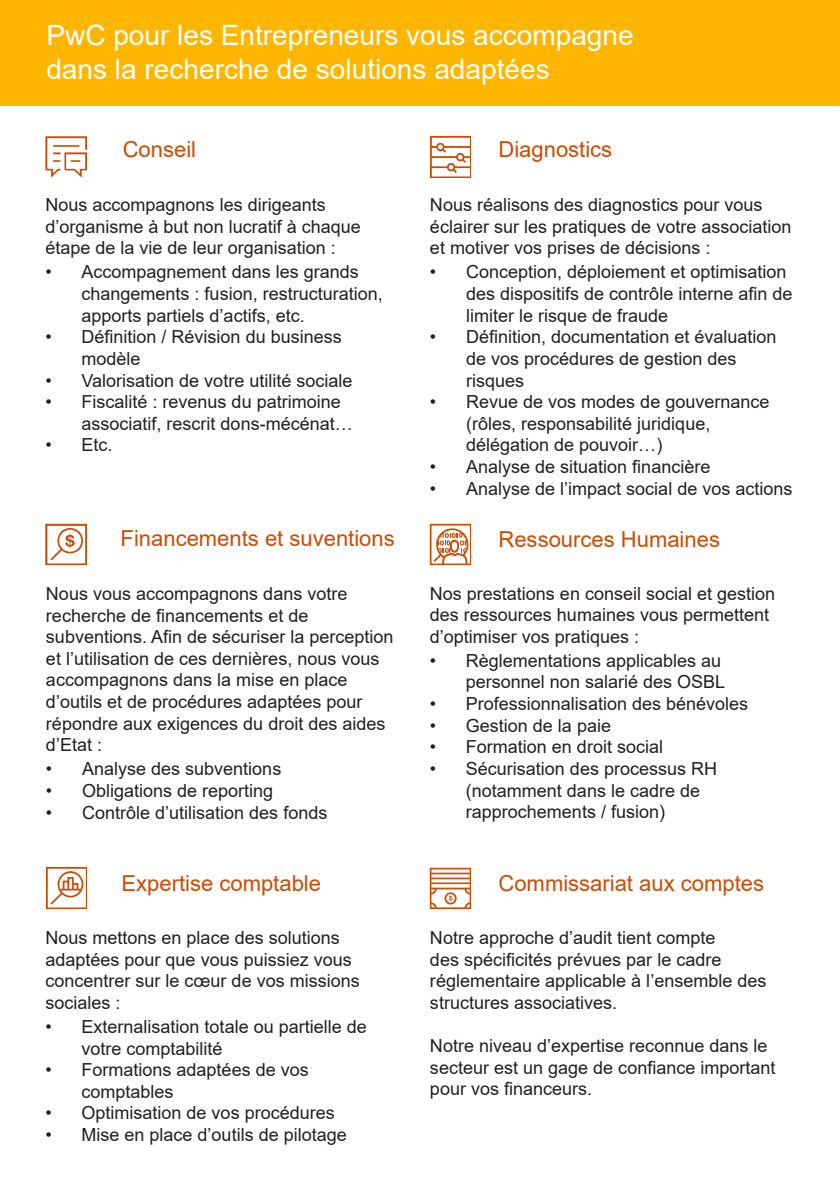
<style>
.page{position:relative;width:840px;height:1191px;background:#fff}
.page>*{position:absolute;margin:0;border:0;box-sizing:border-box;transform-origin:0 0}
.t1{font:28px/33.6px "Arial";color:#fff}
.t2{font:22px "Arial";color:#d04a02}
.t3{font:18px/21.6px "Arial";color:#231f20}
</style>
<div class="page">
<div style="left:0;top:0;width:839px;height:105px;background:#ffb600"></div>
<svg style="left:430px;top:136px;width:40px;height:41px"></svg>
<svg style="left:45px;top:136px;width:41px;height:41px"></svg>
<svg style="left:46px;top:867px;width:41px;height:41px"></svg>
<svg style="left:429px;top:524px;width:41px;height:40px"></svg>
<svg style="left:45px;top:524px;width:41px;height:40px"></svg>
<svg style="left:429px;top:867px;width:41px;height:41px"></svg>
<p class="t1" style="left:46px;top:19px;width:588px">PwC pour les Entrepreneurs vous accompagne dans la recherche de solutions adaptées</p>
<p class="t2" style="left:123px;top:135px;width:75px">Conseil</p>
<p class="t2" style="left:498px;top:135px;width:115px">Diagnostics</p>
<p class="t3" style="left:45px;top:194px;width:317px">Nous accompagnons les dirigeants d’organisme à but non lucratif à chaque étape de la vie de leur organisation :</p>
<p class="t3" style="left:81px;top:261px;width:303px;text-indent:-36px">• Accompagnement dans les grands changements : fusion, restructuration, apports partiels d’actifs, etc.</p>
<p class="t3" style="left:81px;top:326px;width:262px;text-indent:-36px">• Définition / Révision du business modèle</p>
<p class="t3" style="left:45px;top:369px;width:308px">• Valorisation de votre utilité sociale</p>
<p class="t3" style="left:81px;top:391px;width:273px;text-indent:-36px">• Fiscalité : revenus du patrimoine associatif, rescrit dons-mécénat…</p>
<p class="t3" style="left:45px;top:434px;width:69px">• Etc.</p>
<p class="t2" style="left:120px;top:523px;width:275px">Financements et suventions</p>
<p class="t3" style="left:46px;top:583px;width:349px">Nous vous accompagnons dans votre recherche de financements et de subventions. Afin de sécuriser la perception et l’utilisation de ces dernières, nous vous accompagnons dans la mise en place d’outils et de procédures adaptées pour répondre aux exigences du droit des aides d’Etat :</p>
<p class="t3" style="left:46px;top:758px;width:237px">• Analyse des subventions</p>
<p class="t3" style="left:46px;top:779px;width:229px">• Obligations de reporting</p>
<p class="t3" style="left:46px;top:801px;width:283px">• Contrôle d’utilisation des fonds</p>
<p class="t2" style="left:121px;top:868px;width:201px">Expertise comptable</p>
<p class="t3" style="left:45px;top:927px;width:316px">Nous mettons en place des solutions adaptées pour que vous puissiez vous concentrer sur le cœur de vos missions sociales :</p>
<p class="t3" style="left:81px;top:1015px;width:287px;text-indent:-36px">• Externalisation totale ou partielle de votre comptabilité</p>
<p class="t3" style="left:81px;top:1059px;width:229px;text-indent:-36px">• Formations adaptées de vos comptables</p>
<p class="t3" style="left:45px;top:1102px;width:291px">• Optimisation de vos procédures</p>
<p class="t3" style="left:45px;top:1123px;width:303px">• Mise en place d’outils de pilotage</p>
<p class="t3" style="left:430px;top:194px;width:363px">Nous réalisons des diagnostics pour vous éclairer sur les pratiques de votre association et motiver vos prises de décisions :</p>
<p class="t3" style="left:466px;top:261px;width:328px;text-indent:-36px">• Conception, déploiement et optimisation des dispositifs de contrôle interne afin de limiter le risque de fraude</p>
<p class="t3" style="left:466px;top:326px;width:312px;text-indent:-36px">• Définition, documentation et évaluation de vos procédures de gestion des risques</p>
<p class="t3" style="left:466px;top:391px;width:305px;text-indent:-36px">• Revue de vos modes de gouvernance (rôles, responsabilité juridique, délégation de pouvoir…)</p>
<p class="t3" style="left:430px;top:456px;width:282px">• Analyse de situation financière</p>
<p class="t3" style="left:430px;top:477px;width:364px">• Analyse de l’impact social de vos actions</p>
<p class="t2" style="left:498px;top:524px;width:223px">Ressources Humaines</p>
<p class="t3" style="left:429px;top:582px;width:347px">Nos prestations en conseil social et gestion des ressources humaines vous permettent d’optimiser vos pratiques :</p>
<p class="t3" style="left:429px;top:649px;width:297px;text-align:right">• Règlementations applicables au personnel non salarié des OSBL</p>
<p class="t3" style="left:429px;top:693px;width:320px">• Professionnalisation des bénévoles</p>
<p class="t3" style="left:429px;top:714px;width:183px">• Gestion de la paie</p>
<p class="t3" style="left:429px;top:736px;width:235px">• Formation en droit social</p>
<p class="t3" style="left:465px;top:757px;width:253px;text-indent:-36px">• Sécurisation des processus RH (notamment dans le cadre de rapprochements / fusion)</p>
<p class="t2" style="left:498px;top:868px;width:267px">Commissariat aux comptes</p>
<p class="t3" style="left:430px;top:927px;width:338px">Notre approche d’audit tient compte<br>des spécificités prévues par le cadre réglementaire applicable à l’ensemble des structures associatives.</p>
<p class="t3" style="left:430px;top:1035px;width:347px">Notre niveau d’expertise reconnue dans le secteur est un gage de confiance important pour vos financeurs.</p>
</div>
